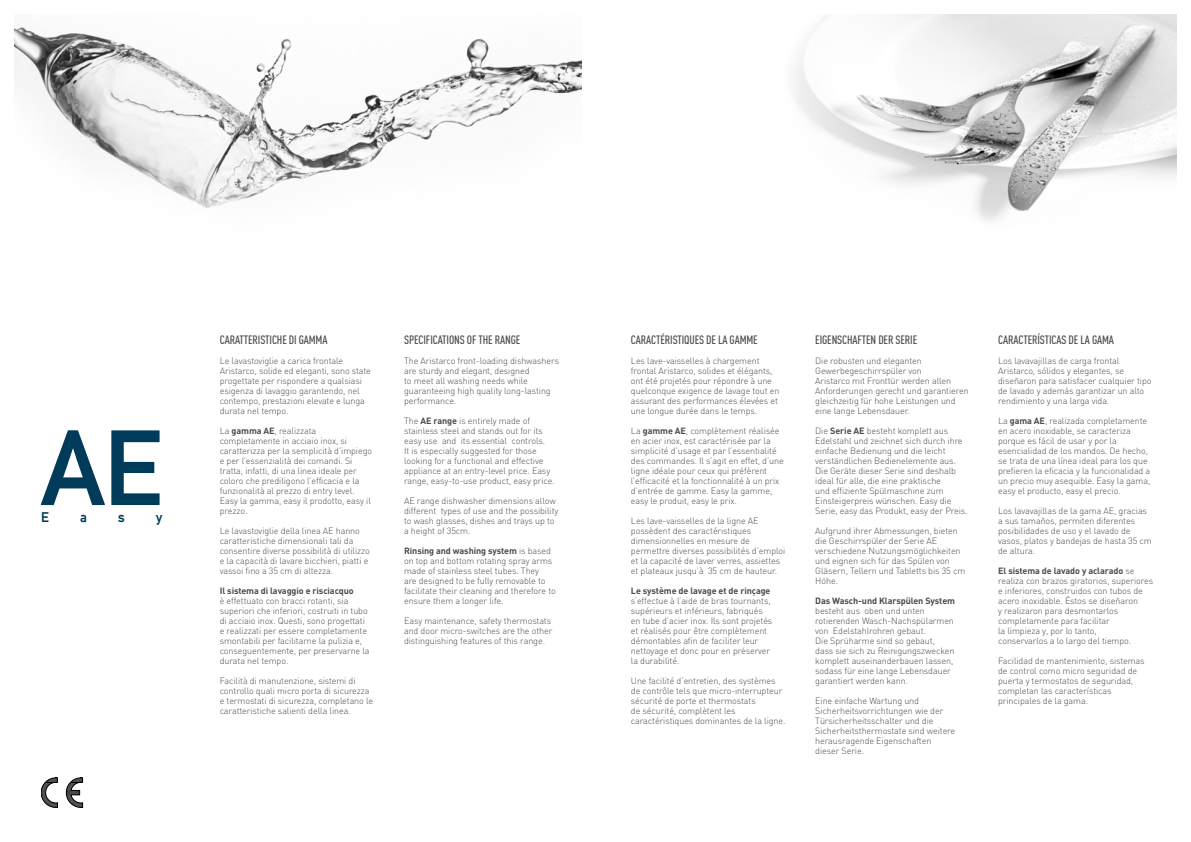
<style>
.page{position:relative;width:1191px;height:842px;background:#fff}
.page>*{position:absolute;margin:0;border:0;box-sizing:border-box;transform-origin:0 0}
.t1{font:105px "Alte DIN1451 Mittelschriftgepraegt";color:#003b5a}
.t2{font:14px "Alte DIN1451 Mittelschriftgepraegt";color:#003b5a}
.t3{font:500 12px "DIN Cond";letter-spacing:-.01em;color:#4b4b4d}
.t4{font:300 9px/10px "DIN";letter-spacing:-.01em;color:#4b4b4d}
.t5{font:700 9px "DIN";letter-spacing:-.01em;color:#4b4b4d}
.s1{font-weight:700}
</style>
<div class="page">
<img style="left:14px;top:27px;width:567px;height:181px">
<img style="left:793px;top:14px;width:383px;height:207px">
<svg style="left:41px;top:778px;width:17px;height:30px"></svg>
<svg style="left:66px;top:778px;width:17px;height:30px"></svg>
<h1 class="t1" style="left:41px;top:406px;width:123px">AE</h1>
<h2 class="t2" style="left:41px;top:509px;width:9px">E</h2>
<h2 class="t2" style="left:80px;top:509px;width:8px">a</h2>
<h2 class="t2" style="left:118px;top:509px;width:8px">s</h2>
<h2 class="t2" style="left:156px;top:509px;width:8px">y</h2>
<h3 class="t3" style="left:220px;top:333px;width:109px">CARATTERISTICHE DI GAMMA</h3>
<p class="t4" style="left:220px;top:356px;width:153px">Le lavastoviglie a carica frontale Aristarco, solide ed eleganti, sono state progettate per rispondere a qualsiasi esigenza di lavaggio garantendo, nel contempo, prestazioni elevate e lunga durata nel tempo.</p>
<p class="t4" style="left:220px;top:426px;width:154px">La <span class="s1">gamma AE</span>, realizzata completamente in acciaio inox, si caratterizza per la semplicità d’impiego e per l’essenzialità dei comandi. Si tratta, infatti, di una linea ideale per coloro che prediligono l’efficacia e la funzionalità al prezzo di entry level.<br>Easy la gamma, easy il prodotto, easy il prezzo.</p>
<p class="t4" style="left:220px;top:526px;width:152px">Le lavastoviglie della linea AE hanno caratteristiche dimensionali tali da consentire diverse possibilità di utilizzo e la capacità di lavare bicchieri, piatti e vassoi fino a 35 cm di altezza.</p>
<p class="t5" style="left:220px;top:585px;width:136px">Il sistema di lavaggio e risciacquo</p>
<p class="t4" style="left:220px;top:596px;width:151px">è effettuato con bracci rotanti, sia superiori che inferiori, costruiti in tubo di acciaio inox. Questi, sono progettati e realizzati per essere completamente smontabili per facilitarne la pulizia e, conseguentemente, per preservarne la durata nel tempo.</p>
<p class="t4" style="left:220px;top:676px;width:155px">Facilità di manutenzione, sistemi di controllo quali micro porta di sicurezza e termostati di sicurezza, completano le caratteristiche salienti della linea.</p>
<h3 class="t3" style="left:404px;top:333px;width:118px">SPECIFICATIONS OF THE RANGE</h3>
<p class="t4" style="left:404px;top:356px;width:156px">The Aristarco front-loading dishwashers are sturdy and elegant, designed<br>to meet all washing needs while guaranteeing high quality long-lasting performance.</p>
<p class="t4" style="left:404px;top:416px;width:152px">The <span class="s1">AE range</span> is entirely made of stainless steel and stands out for its easy use and its essential controls.<br>It is especially suggested for those looking for a functional and effective appliance at an entry-level price. Easy range, easy-to-use product, easy price.</p>
<p class="t4" style="left:404px;top:496px;width:156px">AE range dishwasher dimensions allow different types of use and the possibility to wash glasses, dishes and trays up to a height of 35cm.</p>
<p class="t4" style="left:404px;top:546px;width:153px"><span class="s1">Rinsing and washing system</span> is based on top and bottom rotating spray arms made of stainless steel tubes. They<br>are designed to be fully removable to facilitate their cleaning and therefore to ensure them a longer life.</p>
<p class="t4" style="left:404px;top:616px;width:150px">Easy maintenance, safety thermostats and door micro-switches are the other distinguishing features of this range.</p>
<h3 class="t3" style="left:631px;top:333px;width:128px">CARACTÉRISTIQUES DE LA GAMME</h3>
<p class="t4" style="left:631px;top:356px;width:150px">Les lave-vaisselles à chargement frontal Aristarco, solides et élégants, ont été projetés pour répondre à une quelconque exigence de lavage tout en assurant des performances élevées et une longue durée dans le temps.</p>
<p class="t4" style="left:631px;top:426px;width:154px">La <span class="s1">gamme AE</span>, complètement réalisée en acier inox, est caractérisée par la simplicité d’usage et par l’essentialité des commandes. Il s’agit en effet, d’une ligne idéale pour ceux qui préfèrent l’efficacité et la fonctionnalité à un prix d’entrée de gamme. Easy la gamme, easy le produit, easy le prix.</p>
<p class="t4" style="left:631px;top:516px;width:156px">Les lave-vaisselles de la ligne AE possèdent des caractéristiques dimensionnelles en mesure de permettre diverses possibilités d’emploi et la capacité de laver verres, assiettes et plateaux jusqu’à 35 cm de hauteur.</p>
<p class="t5" style="left:631px;top:585px;width:141px">Le système de lavage et de rinçage</p>
<p class="t4" style="left:631px;top:596px;width:143px">s’effectue à l’aide de bras tournants, supérieurs et inférieurs, fabriqués en tube d’acier inox. Ils sont projetés et réalisés pour être complètement démontables afin de faciliter leur nettoyage et donc pour en préserver la durabilité.</p>
<p class="t4" style="left:631px;top:676px;width:156px">Une facilité d’entretien, des systèmes de contrôle tels que micro-interrupteur sécurité de porte et thermostats<br>de sécurité, complètent les caractéristiques dominantes de la ligne.</p>
<h3 class="t3" style="left:815px;top:333px;width:103px">EIGENSCHAFTEN DER SERIE</h3>
<p class="t4" style="left:815px;top:356px;width:155px">Die robusten und eleganten<br>Gewerbegeschirrspüler von<br>Aristarco mit Fronttür werden allen<br>Anforderungen gerecht und garantieren gleichzeitig für hohe Leistungen und eine lange Lebensdauer.</p>
<p class="t4" style="left:815px;top:426px;width:154px">Die <span class="s1">Serie AE</span> besteht komplett aus Edelstahl und zeichnet sich durch ihre einfache Bedienung und die leicht verständlichen Bedienelemente aus.<br>Die Geräte dieser Serie sind deshalb ideal für alle, die eine praktische<br>und effiziente Spülmaschine zum Einsteigerpreis wünschen. Easy die Serie, easy das Produkt, easy der Preis.</p>
<p class="t4" style="left:815px;top:526px;width:151px">Aufgrund ihrer Abmessungen, bieten die Geschirrspüler der Serie AE verschiedene Nutzungsmöglichkeiten und eignen sich für das Spülen von<br>Gläsern, Tellern und Tabletts bis 35 cm<br>Höhe.</p>
<p class="t5" style="left:815px;top:595px;width:141px">Das Wasch-und Klarspülen System</p>
<p class="t4" style="left:815px;top:606px;width:141px">besteht aus oben und unten rotierenden Wasch-Nachspülarmen von Edelstahlrohren gebaut.<br>Die Sprüharme sind so gebaut, dass sie sich zu Reinigungszwecken komplett auseinanderbauen lassen, sodass für eine lange Lebensdauer garantiert werden kann.</p>
<p class="t4" style="left:815px;top:696px;width:141px">Eine einfache Wartung und<br>Sicherheitsvorrichtungen wie der<br>Türsicherheitsschalter und die<br>Sicherheitsthermostate sind weitere herausragende Eigenschaften dieser Serie.</p>
<h3 class="t3" style="left:998px;top:333px;width:117px">CARACTERÍSTICAS DE LA GAMA</h3>
<p class="t4" style="left:998px;top:356px;width:155px">Los lavavajillas de carga frontal Aristarco, sólidos y elegantes, se diseñaron para satisfacer cualquier tipo de lavado y además garantizar un alto rendimiento y una larga vida.</p>
<p class="t4" style="left:998px;top:416px;width:154px">La <span class="s1">gama AE</span>, realizada completamente en acero inoxidable, se caracteriza porque es fácil de usar y por la esencialidad de los mandos. De hecho, se trata de una línea ideal para los que prefieren la eficacia y la funcionalidad a un precio muy asequible. Easy la gama, easy el producto, easy el precio.</p>
<p class="t4" style="left:998px;top:506px;width:155px">Los lavavajillas de la gama AE, gracias a sus tamaños, permiten diferentes posibilidades de uso y el lavado de vasos, platos y bandejas de hasta 35 cm de altura.</p>
<p class="t4" style="left:998px;top:566px;width:156px"><span class="s1">El sistema de lavado y aclarado</span> se realiza con brazos giratorios, superiores e inferiores, construidos con tubos de acero inoxidable. Éstos se diseñaron<br>y realizaron para desmontarlos completamente para facilitar<br>la limpieza y, por lo tanto,<br>conservarlos a lo largo del tiempo.</p>
<p class="t4" style="left:998px;top:656px;width:148px">Facilidad de mantenimiento, sistemas de control como micro seguridad de puerta y termostatos de seguridad, completan las características principales de la gama.</p>
</div>
